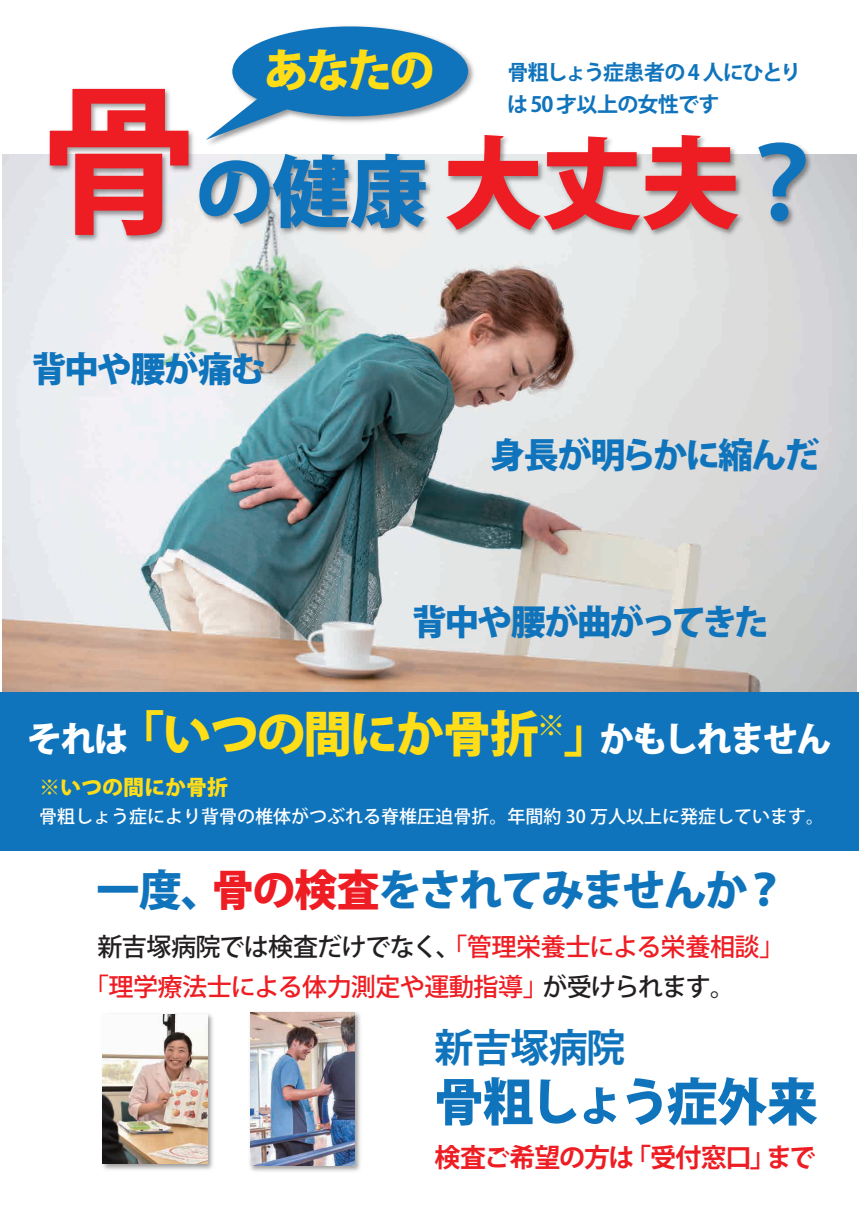
<style>
.page{position:relative;width:859px;height:1208px;background:#fff}
.page>*{position:absolute;margin:0;border:0;box-sizing:border-box;transform-origin:0 0}
.t1{font:800 78.1px "Koz Go Pr 6 N";color:#1074bc}
.t2{font:800 51px "Koz Go Pr 6 N";letter-spacing:-.075em;color:#1074bc}
.t3{font:800 45.1px "Koz Go Pr 6 N";color:#ffdd17}
.t4{font:800 43px "Koz Go Pr 6 N";letter-spacing:-.045em;color:#1074bc}
.t5{font:700 39px "Koz Go Pr 6 N";letter-spacing:-.03em;color:#1074bc}
.t6{font:800 35px "Koz Go Pr 6 N";letter-spacing:-.065em;color:#1074bc}
.t7{font:800 35px "Koz Go Pr 6 N";letter-spacing:-.045em;color:#fff}
.t8{font:700 26px "Koz Go Pr 6 N";letter-spacing:-.045em;color:#ee1d23}
.t9{font:500 25.1px/40px "Koz Go Pr 6 N";letter-spacing:-.03em;color:#ee1d23}
.t10{font:700 21px/32px "Koz Go Pr 6 N";letter-spacing:-.04em;color:#1074bc}
.t11{font:800 21px "Koz Go Pr 6 N";color:#ffdd17}
.t12{font:500 18px "Koz Go Pr 6 N";color:#fff}
.s1{font-weight:700;font-size:162px;color:#ee1d23}
.s2{font-size:100px;color:#ee1d23}
.s3{font-weight:700;font-size:100px}
.s4{font-size:49px;color:#ffdd17}
.s5{color:#ee1d23}
.s6{color:#231f20}
</style>
<div class="page">
<img style="left:2px;top:155px;width:855px;height:537px">
<img style="left:38px;top:89px;width:819px;height:206px">
<img style="left:202px;top:59px;width:276px;height:90px">
<svg style="left:206px;top:26px;width:262px;height:114px"></svg>
<div style="left:0;top:692px;width:859px;height:158px;background:#1074bc"></div>
<img style="left:275px;top:1012px;width:85px;height:160px">
<img style="left:275px;top:1012px;width:80px;height:153px">
<img style="left:102px;top:1012px;width:173px;height:160px">
<img style="left:103px;top:1014px;width:104px;height:150px">
<h3 class="t3" style="left:264px;top:45px;width:172px">あなたの</h3>
<p class="t10" style="left:507px;top:57px;width:296px">骨粗しょう症患者の 4 人にひとりは 50 才以上の女性です</p>
<h1 class="t1" style="left:38px;top:148px;width:795px"><span class="s1">骨</span>の健康<span class="s2">大丈夫</span><span class="s3">？</span></h1>
<h3 class="t6" style="left:32px;top:349px;width:235px">背中や腰が痛む</h3>
<h3 class="t6" style="left:490px;top:435px;width:331px">身長が明らかに縮んだ</h3>
<h3 class="t6" style="left:412px;top:602px;width:358px">背中や腰が曲がってきた</h3>
<h3 class="t7" style="left:27px;top:719px;width:806px">それは<span class="s4">「いつの間にか骨折</span><sup>※</sup><span class="s4">」</span>かもしれません</h3>
<p class="t11" style="left:39px;top:775px;width:191px">※いつの間にか骨折</p>
<p class="t12" style="left:39px;top:806px;width:786px">骨粗しょう症により背骨の椎体がつぶれる脊椎圧迫骨折。年間約 30 万人以上に発症しています。</p>
<h3 class="t4" style="left:96px;top:866px;width:691px">一度、<span class="s5">骨の検査</span>をされてみませんか？</h3>
<p class="t9" style="left:84px;top:927px;width:702px;text-indent:13px"><span class="s6">新吉塚病院では検査だけでなく、</span>「管理栄養士による栄養相談」「理学療法士による体力測定や運動指導」<span class="s6">が受けられます。</span></p>
<h3 class="t5" style="left:435px;top:1026px;width:192px">新吉塚病院</h3>
<h2 class="t2" style="left:433px;top:1073px;width:386px">骨粗しょう症外来</h2>
<p class="t8" style="left:435px;top:1142px;width:382px">検査ご希望の方は「受付窓口」まで</p>
</div>
